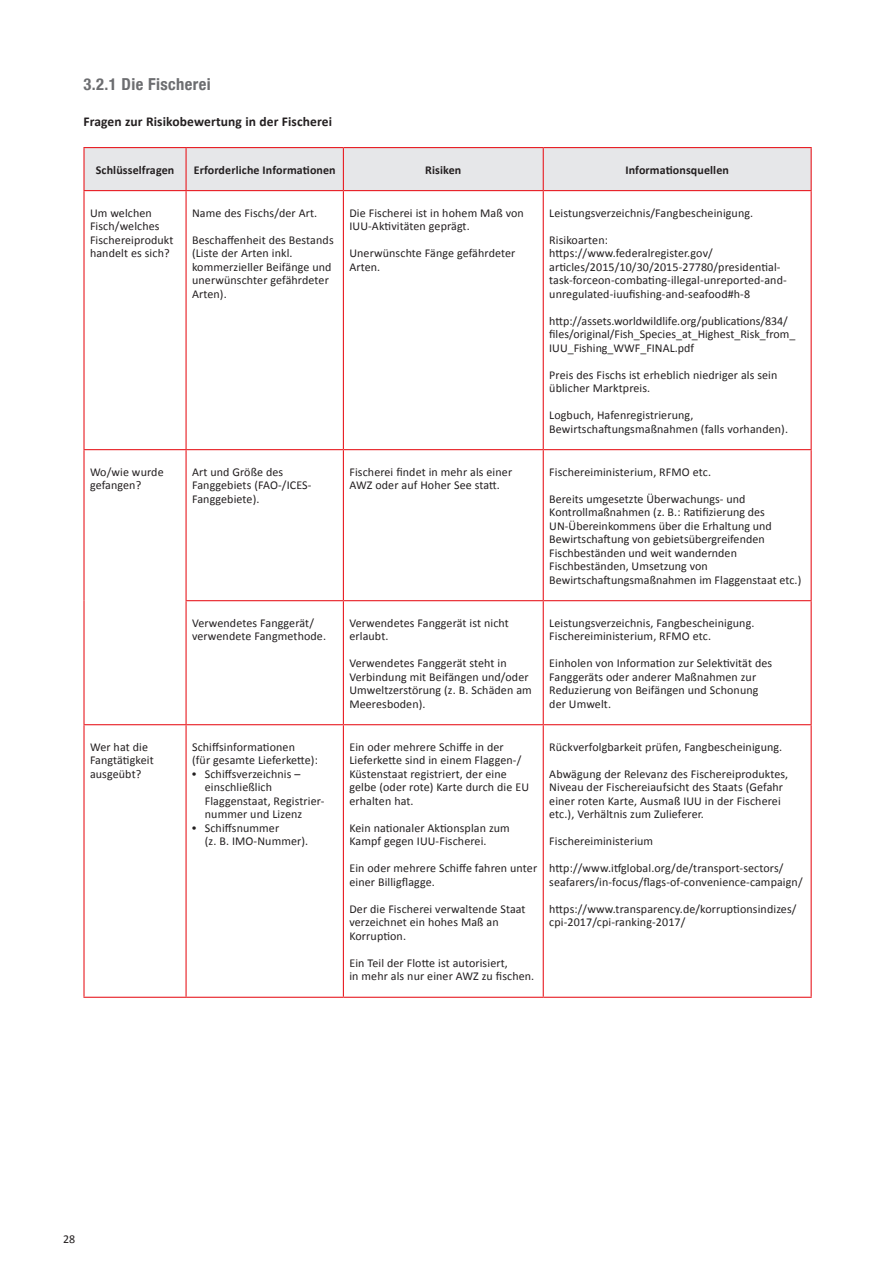
<style>
.page{position:relative;width:893px;height:1263px;background:#fff}
.page>*{position:absolute;margin:0;border:0;box-sizing:border-box;transform-origin:0 0}
.t1{font:700 condensed 16.5px "Helvetica Neue";letter-spacing:.025em;color:#6c6d70}
.t2{font:700 13.5px "Calibri";letter-spacing:.01em;color:#231f20}
.t3{font:12px/13.5px "Calibri";letter-spacing:.01em;color:#231f20}
.t4{font:700 12px "Calibri";letter-spacing:.01em;color:#231f20}
.s1{font-family:"Times"}
</style>
<div class="page">
<div style="left:85px;top:148px;width:726px;height:42px;background:#e6e7e9"></div>
<hr style="left:83px;top:147px;width:103px;height:1px;background:#e81e24">
<hr style="left:83px;top:148px;width:2px;height:42px;background:#e81e24">
<hr style="left:186px;top:147px;width:157px;height:1px;background:#e81e24">
<hr style="left:185px;top:148px;width:2px;height:42px;background:#e81e24">
<hr style="left:343px;top:147px;width:200px;height:1px;background:#e81e24">
<hr style="left:343px;top:148px;width:1px;height:42px;background:#e81e24">
<hr style="left:543px;top:147px;width:269px;height:1px;background:#e81e24">
<hr style="left:543px;top:148px;width:1px;height:42px;background:#e81e24">
<hr style="left:811px;top:148px;width:1px;height:42px;background:#e81e24">
<hr style="left:83px;top:190px;width:103px;height:1px;background:#e81e24">
<hr style="left:83px;top:191px;width:2px;height:258px;background:#e81e24">
<hr style="left:186px;top:190px;width:157px;height:1px;background:#e81e24">
<hr style="left:185px;top:191px;width:2px;height:258px;background:#e81e24">
<hr style="left:343px;top:190px;width:200px;height:1px;background:#e81e24">
<hr style="left:343px;top:191px;width:1px;height:258px;background:#e81e24">
<hr style="left:543px;top:190px;width:269px;height:1px;background:#e81e24">
<hr style="left:543px;top:191px;width:1px;height:258px;background:#e81e24">
<hr style="left:811px;top:191px;width:1px;height:258px;background:#e81e24">
<hr style="left:83px;top:449px;width:103px;height:1px;background:#e81e24">
<hr style="left:83px;top:450px;width:2px;height:151px;background:#e81e24">
<hr style="left:186px;top:449px;width:157px;height:1px;background:#e81e24">
<hr style="left:185px;top:450px;width:2px;height:150px;background:#e81e24">
<hr style="left:343px;top:449px;width:200px;height:1px;background:#e81e24">
<hr style="left:343px;top:450px;width:1px;height:150px;background:#e81e24">
<hr style="left:543px;top:449px;width:269px;height:1px;background:#e81e24">
<hr style="left:543px;top:450px;width:1px;height:150px;background:#e81e24">
<hr style="left:811px;top:450px;width:1px;height:150px;background:#e81e24">
<hr style="left:83px;top:601px;width:2px;height:123px;background:#e81e24">
<hr style="left:185px;top:600px;width:158px;height:1px;background:#e81e24">
<hr style="left:185px;top:601px;width:2px;height:123px;background:#e81e24">
<hr style="left:343px;top:600px;width:200px;height:1px;background:#e81e24">
<hr style="left:343px;top:601px;width:1px;height:123px;background:#e81e24">
<hr style="left:543px;top:600px;width:269px;height:1px;background:#e81e24">
<hr style="left:543px;top:601px;width:1px;height:123px;background:#e81e24">
<hr style="left:811px;top:601px;width:1px;height:123px;background:#e81e24">
<hr style="left:83px;top:724px;width:103px;height:1px;background:#e81e24">
<hr style="left:83px;top:725px;width:2px;height:272px;background:#e81e24">
<hr style="left:186px;top:724px;width:157px;height:1px;background:#e81e24">
<hr style="left:185px;top:725px;width:2px;height:272px;background:#e81e24">
<hr style="left:343px;top:724px;width:200px;height:1px;background:#e81e24">
<hr style="left:343px;top:725px;width:1px;height:272px;background:#e81e24">
<hr style="left:543px;top:724px;width:269px;height:1px;background:#e81e24">
<hr style="left:543px;top:725px;width:1px;height:272px;background:#e81e24">
<hr style="left:811px;top:725px;width:1px;height:272px;background:#e81e24">
<hr style="left:83px;top:997px;width:103px;height:1px;background:#e81e24">
<hr style="left:186px;top:997px;width:157px;height:1px;background:#e81e24">
<hr style="left:343px;top:997px;width:200px;height:1px;background:#e81e24">
<hr style="left:543px;top:997px;width:269px;height:1px;background:#e81e24">
<p class="t1" style="left:83px;top:74px;width:129px">3.2.1 Die Fischerei</p>
<p class="t2" style="left:83px;top:113px;width:250px">Fragen zur Risikobewertung in der Fischerei</p>
<p class="t4" style="left:96px;top:162px;width:80px">Schlüsselfragen</p>
<p class="t4" style="left:194px;top:162px;width:144px">Erforderliche Informationen</p>
<p class="t4" style="left:425px;top:162px;width:38px">Risiken</p>
<p class="t4" style="left:625px;top:162px;width:105px">Informationsquellen</p>
<p class="t3" style="left:90px;top:205px;width:85px">Um welchen<br>Fisch/welches<br>Fischereiprodukt handelt es sich?</p>
<p class="t3" style="left:192px;top:205px;width:127px">Name des Fischs/der Art.</p>
<p class="t3" style="left:549px;top:205px;width:206px">Leistungsverzeichnis/Fangbescheinigung.</p>
<p class="t3" style="left:549px;top:232px;width:165px">Risikoarten: https://www.federalregister.gov/</p>
<p class="t3" style="left:549px;top:259px;width:239px">articles/2015/10/30/2015-27780/presidential&shy;task-forceon-combating-illegal-unreported-and&shy;unregulated-iuufishing-and-seafood#h-8</p>
<p class="t3" style="left:549px;top:313px;width:248px">http://assets.worldwildlife.org/publications/834/ files/original/Fish_Species_at_Highest_Risk_from_<br>IUU_Fishing_WWF_FINAL.pdf</p>
<p class="t3" style="left:549px;top:367px;width:230px">Preis des Fischs ist erheblich niedriger als sein üblicher Marktpreis.</p>
<p class="t3" style="left:549px;top:408px;width:240px">Logbuch, Hafenregistrierung,<br>Bewirtschaftungsmaßnahmen (falls vorhanden).</p>
<p class="t3" style="left:349px;top:205px;width:176px">Die Fischerei ist in hohem Maß von<br>IUU-Aktivitäten geprägt.</p>
<p class="t3" style="left:349px;top:246px;width:168px">Unerwünschte Fänge gefährdeter<br>Arten.</p>
<p class="t3" style="left:192px;top:232px;width:143px">Beschaffenheit des Bestands (Liste der Arten inkl. kommerzieller Beifänge und unerwünschter gefährdeter<br>Arten).</p>
<p class="t3" style="left:90px;top:464px;width:75px">Wo/wie wurde gefangen?</p>
<p class="t3" style="left:192px;top:464px;width:121px">Art und Größe des<br>Fanggebiets (FAO-/ICES-<br>Fanggebiete).</p>
<p class="t3" style="left:349px;top:464px;width:164px">Fischerei findet in mehr als einer<br>AWZ oder auf Hoher See statt.</p>
<p class="t3" style="left:549px;top:464px;width:163px">Fischereiministerium, RFMO etc.</p>
<p class="t3" style="left:549px;top:491px;width:254px">Bereits umgesetzte Überwachungs- und Kontrollmaßnahmen (z. B.: Ratifizierung des UN-Übereinkommens über die Erhaltung und Bewirtschaftung von gebietsübergreifenden Fischbeständen und weit wandernden Fischbeständen, Umsetzung von Bewirtschaftungsmaßnahmen im Flaggenstaat etc.)</p>
<p class="t3" style="left:192px;top:615px;width:136px">Verwendetes Fanggerät/ verwendete Fangmethode.</p>
<p class="t3" style="left:349px;top:615px;width:161px">Verwendetes Fanggerät ist nicht erlaubt.</p>
<p class="t3" style="left:349px;top:656px;width:184px">Verwendetes Fanggerät steht in<br>Verbindung mit Beifängen und/oder<br>Umweltzerstörung (z. B. Schäden am<br>Meeresboden).</p>
<p class="t3" style="left:549px;top:615px;width:207px">Leistungsverzeichnis, Fangbescheinigung.</p>
<p class="t3" style="left:549px;top:629px;width:163px">Fischereiministerium, RFMO etc.</p>
<p class="t3" style="left:549px;top:656px;width:224px">Einholen von Information zur Selektivität des Fanggeräts oder anderer Maßnahmen zur Reduzierung von Beifängen und Schonung der Umwelt.</p>
<p class="t3" style="left:90px;top:739px;width:65px">Wer hat die<br>Fangtätigkeit ausgeübt?</p>
<p class="t3" style="left:192px;top:739px;width:127px">Schiffsinformationen<br>(für gesamte Lieferkette):</p>
<p class="t3" style="left:205px;top:766px;width:121px;text-indent:-13px"><span class="s1">•</span> Schiffsverzeichnis – einschließlich<br>Flaggenstaat, Registrier&shy;nummer und Lizenz</p>
<p class="t3" style="left:205px;top:820px;width:105px;text-indent:-13px"><span class="s1">•</span> Schiffsnummer<br>(z. B. IMO-Nummer).</p>
<p class="t3" style="left:349px;top:739px;width:181px">Ein oder mehrere Schiffe in der<br>Lieferkette sind in einem Flaggen-/<br>Küstenstaat registriert, der eine gelbe (oder rote) Karte durch die EU erhalten hat.</p>
<p class="t3" style="left:349px;top:820px;width:162px">Kein nationaler Aktionsplan zum<br>Kampf gegen IUU-Fischerei.</p>
<p class="t3" style="left:349px;top:861px;width:189px">Ein oder mehrere Schiffe fahren unter einer Billigflagge.</p>
<p class="t3" style="left:349px;top:901px;width:178px">Der die Fischerei verwaltende Staat verzeichnet ein hohes Maß an<br>Korruption.</p>
<p class="t3" style="left:349px;top:955px;width:186px">Ein Teil der Flotte ist autorisiert,<br>in mehr als nur einer AWZ zu fischen.</p>
<p class="t3" style="left:549px;top:739px;width:235px">Rückverfolgbarkeit prüfen, Fangbescheinigung.</p>
<p class="t3" style="left:549px;top:766px;width:241px">Abwägung der Relevanz des Fischereiproduktes, Niveau der Fischereiaufsicht des Staats (Gefahr einer roten Karte, Ausmaß IUU in der Fischerei etc.), Verhältnis zum Zulieferer.</p>
<p class="t3" style="left:549px;top:834px;width:105px">Fischereiministerium</p>
<p class="t3" style="left:549px;top:861px;width:255px">http://www.itfglobal.org/de/transport-sectors/ seafarers/in-focus/flags-of-convenience-campaign/</p>
<p class="t3" style="left:549px;top:901px;width:249px">https://www.transparency.de/korruptionsindizes/ cpi-2017/cpi-ranking-2017/</p>
<p class="t3" style="left:63px;top:1231px;width:14px">28</p>
</div>
